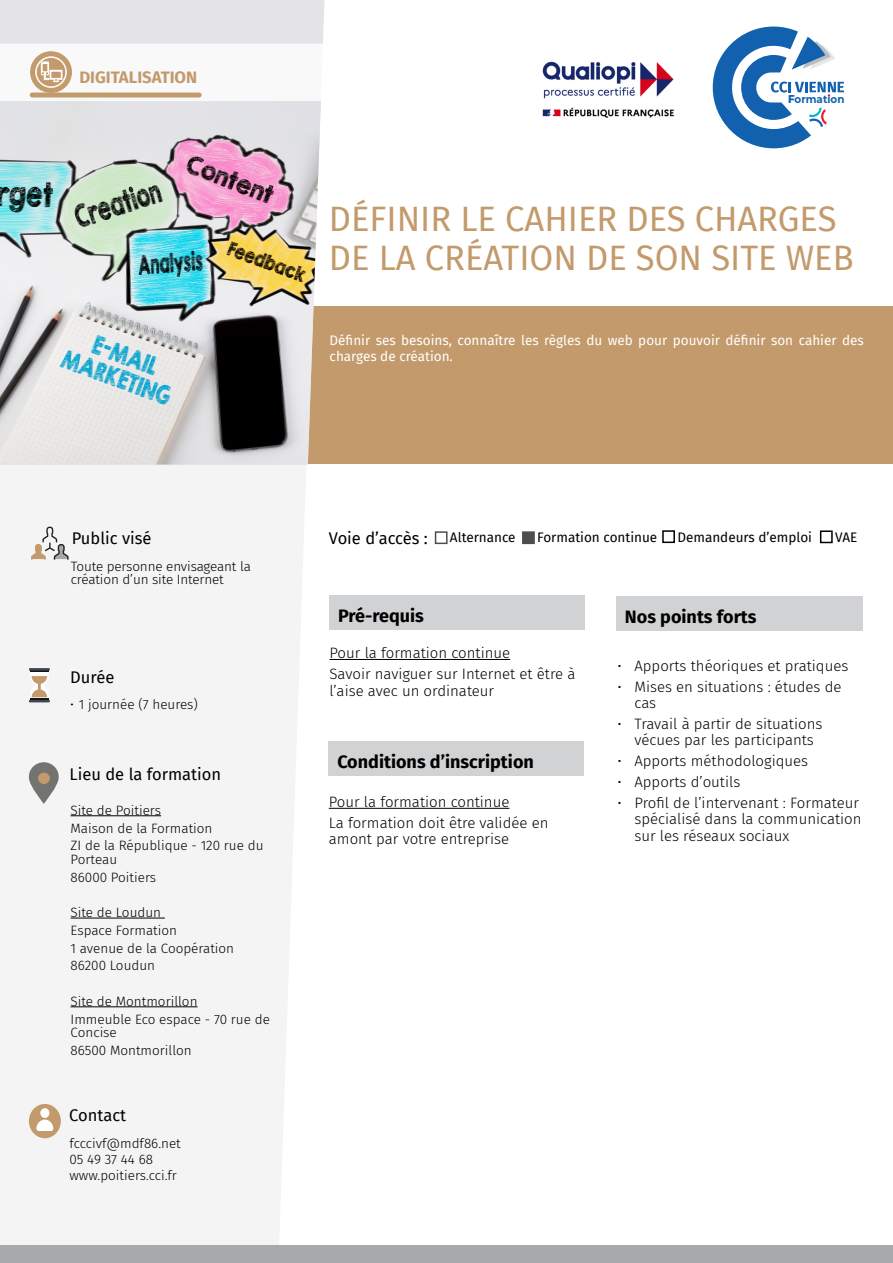
<style>
.page{position:relative;width:893px;height:1263px;background:#fff}
.page>*{position:absolute;margin:0;border:0;box-sizing:border-box;transform-origin:0 0}
.GRAND_TITRE_RUBRIQUE{font:34.5px "Fira Sans";color:#c39a6b}
.problematique{font:700 18px "Fira Sans";color:#000}
.t1{font:700 16.65px "Fira Sans";color:#c39a6b}
.problematique-2{font:16.5px "Fira Sans";color:#000}
.problematique-3{font:300 15px/16.5px "Fira Sans";color:#000}
.problematique-4{font:300 13.5px/13.5px "Fira Sans";color:#000}
.problematique-5{font:13.5px/16.5px "Fira Sans";color:#fff}
.problematique-6{font:13.5px "Fira Sans";color:#000}
.t2{font:700 10.95px "Montserrat";color:#1161af;scale:.94 1}
.s1{font-weight:800;font-size:11.4px}
</style>
<div class="page">
<div style="left:0;top:465px;width:311px;height:781px;background:#f4f4f5"></div>
<div style="left:261px;top:306px;width:632px;height:157px;background:#c39a6b"></div>
<svg style="left:0;top:0;width:325px;height:464px;background:#e4e2e2"></svg>
<img style="left:0;top:101px;width:321px;height:364px">
<div style="left:0;top:1246px;width:893px;height:17px;background:#a8a9ad"></div>
<svg style="left:713px;top:27px;width:131px;height:121px"></svg>
<svg style="left:0;top:44px;width:325px;height:57px"></svg>
<hr style="left:29px;top:668px;width:21px;height:3px;background:#42454a">
<hr style="left:29px;top:700px;width:21px;height:2px;background:#42454a">
<svg style="left:30px;top:671px;width:19px;height:29px"></svg>
<hr style="left:330px;top:659px;width:180px;height:1px;background:#000">
<div style="left:330px;top:595px;width:255px;height:34px;background:#d1d2d4"></div>
<div style="left:329px;top:741px;width:255px;height:34px;background:#d1d2d4"></div>
<hr style="left:329px;top:808px;width:180px;height:1px;background:#000">
<div style="left:522px;top:531px;width:13px;height:13px;background:#4d4d4d"></div>
<div style="left:662px;top:530px;width:13px;height:13px;border:2px solid #000"></div>
<div style="left:820px;top:530px;width:13px;height:13px;border:2px solid #000"></div>
<svg style="left:31px;top:527px;width:38px;height:33px"></svg>
<div style="left:616px;top:596px;width:247px;height:34px;background:#d1d2d4"></div>
<div style="left:29px;top:1104px;width:32px;height:34px;background:#c39a6b;border-radius:50%"></div>
<div style="left:40px;top:1108px;width:9px;height:10px;background:#fff;border-radius:50%"></div>
<svg style="left:36px;top:1119px;width:17px;height:12px"></svg>
<svg style="left:29px;top:762px;width:30px;height:42px"></svg>
<div style="left:38px;top:772px;width:12px;height:12px;background:#c39a6b;border-radius:50%"></div>
<hr style="left:71px;top:815px;width:90px;height:1px;background:#000">
<hr style="left:71px;top:918px;width:94px;height:1px;background:#000">
<hr style="left:71px;top:1006px;width:127px;height:1px;background:#000">
<img style="left:542px;top:61px;width:132px;height:57px">
<p class="t1" style="left:79px;top:63px;width:119px">DIGITALISATION</p>
<p class="t2" style="left:788px;top:92px;width:61px"><span class="s1">F</span>ormation</p>
<p class="GRAND_TITRE_RUBRIQUE" style="left:329px;top:192px;width:509px">DÉFINIR LE CAHIER DES CHARGES</p>
<p class="GRAND_TITRE_RUBRIQUE" style="left:329px;top:231px;width:526px">DE LA CRÉATION DE SON SITE WEB</p>
<p class="problematique-5" style="left:330px;top:331px;width:536px">Définir ses besoins, connaître les règles du web pour pouvoir définir son cahier des charges de création.</p>
<p class="problematique-2" style="left:72px;top:526px;width:81px">Public visé</p>
<p class="problematique-2" style="left:329px;top:526px;width:100px">Voie d’accès :</p>
<p class="problematique-6" style="left:450px;top:527px;width:67px">Alternance</p>
<p class="problematique-6" style="left:537px;top:527px;width:122px">Formation continue</p>
<p class="problematique-6" style="left:677px;top:527px;width:136px">Demandeurs d’emploi</p>
<p class="problematique-6" style="left:835px;top:527px;width:24px">VAE</p>
<p class="problematique-4" style="left:71px;top:559px;width:182px">Toute personne envisageant la création d’un site Internet</p>
<p class="problematique-2" style="left:70px;top:665px;width:46px">Durée</p>
<p class="problematique-4" style="left:70px;top:698px;width:129px">• 1 journée (7 heures)</p>
<p class="problematique-2" style="left:70px;top:762px;width:153px">Lieu de la formation</p>
<p class="problematique-4" style="left:71px;top:803px;width:92px">Site de Poitiers</p>
<p class="problematique-4" style="left:71px;top:821px;width:143px">Maison de la Formation</p>
<p class="problematique-4" style="left:71px;top:839px;width:194px">ZI de la République - 120 rue du<br>Porteau</p>
<p class="problematique-4" style="left:71px;top:870px;width:87px">86000 Poitiers</p>
<p class="problematique-4" style="left:71px;top:905px;width:92px">Site de Loudun</p>
<p class="problematique-4" style="left:71px;top:923px;width:108px">Espace Formation</p>
<p class="problematique-4" style="left:71px;top:941px;width:165px">1 avenue de la Coopération</p>
<p class="problematique-4" style="left:71px;top:959px;width:86px">86200 Loudun</p>
<p class="problematique-4" style="left:71px;top:994px;width:128px">Site de Montmorillon</p>
<p class="problematique-4" style="left:71px;top:1012px;width:201px">Immeuble Eco espace - 70 rue de<br>Concise</p>
<p class="problematique-4" style="left:71px;top:1043px;width:123px">86500 Montmorillon</p>
<p class="problematique-2" style="left:69px;top:1103px;width:58px">Contact</p>
<p class="problematique-4" style="left:70px;top:1136px;width:113px">fcccivf@mdf86.net</p>
<p class="problematique-4" style="left:70px;top:1152px;width:85px">05 49 37 44 68</p>
<p class="problematique-4" style="left:70px;top:1169px;width:109px">www.poitiers.cci.fr</p>
<p class="problematique" style="left:338px;top:601px;width:87px">Pré-requis</p>
<p class="problematique-3" style="left:330px;top:645px;width:182px">Pour la formation continue</p>
<p class="problematique-3" style="left:330px;top:665px;width:247px">Savoir naviguer sur Internet et être à l’aise avec un ordinateur</p>
<p class="problematique" style="left:337px;top:747px;width:198px">Conditions d’inscription</p>
<p class="problematique-3" style="left:329px;top:794px;width:182px">Pour la formation continue</p>
<p class="problematique-3" style="left:329px;top:814px;width:221px">La formation doit être validée en amont par votre entreprise</p>
<p class="problematique" style="left:625px;top:602px;width:133px">Nos points forts</p>
<p class="problematique-3" style="left:617px;top:657px;width:232px">• Apports théoriques et pratiques</p>
<p class="problematique-3" style="left:634px;top:678px;width:209px;text-indent:-17px">• Mises en situations : études de cas</p>
<p class="problematique-3" style="left:617px;top:715px;width:206px;text-align:center">• Travail à partir de situations vécues par les participants</p>
<p class="problematique-3" style="left:617px;top:753px;width:192px">• Apports méthodologiques</p>
<p class="problematique-3" style="left:617px;top:773px;width:124px">• Apports d’outils</p>
<p class="problematique-3" style="left:634px;top:794px;width:229px;text-indent:-17px">• Profil de l’intervenant : Formateur spécialisé dans la communication sur les réseaux sociaux</p>
</div>
